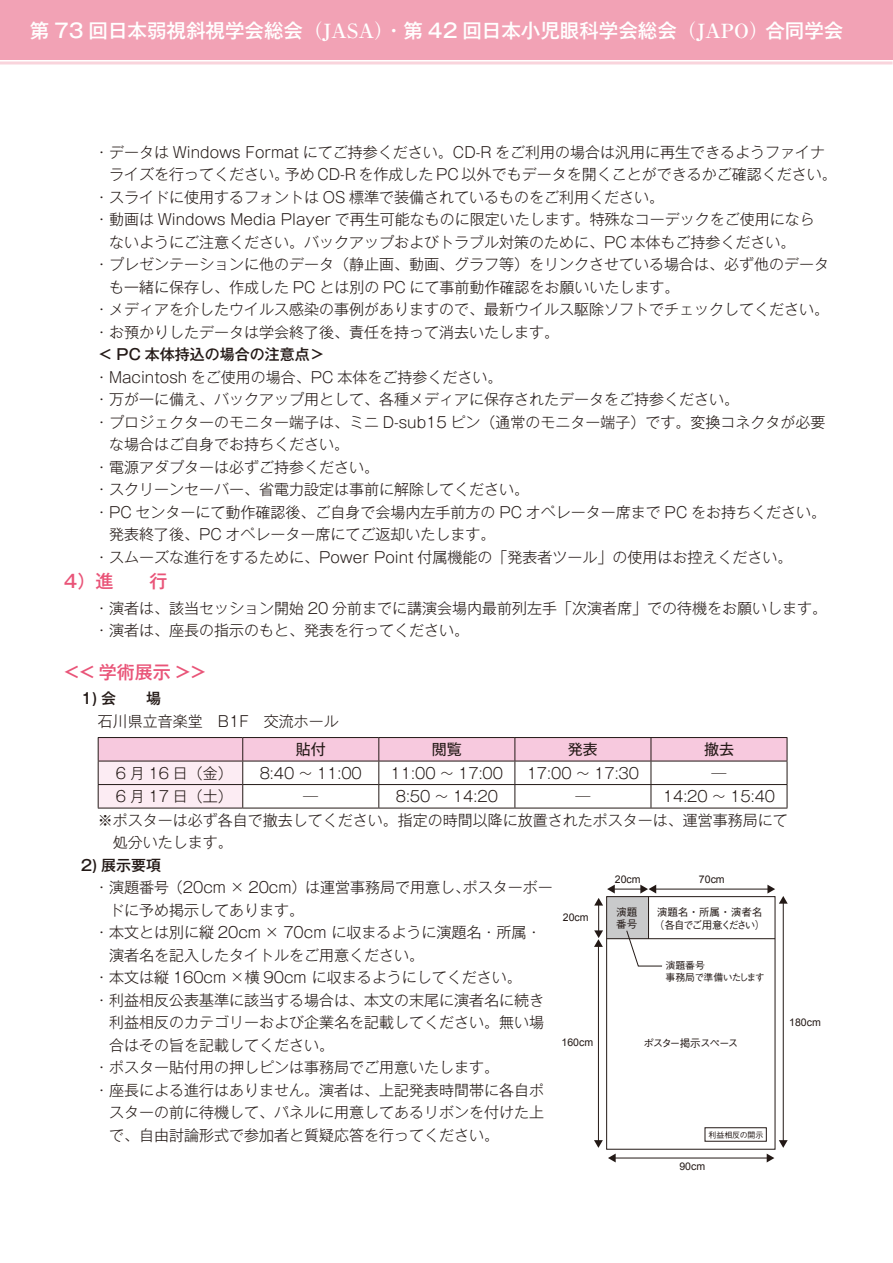
<style>
.page{position:relative;width:893px;height:1263px;background:#fff}
.page>*{position:absolute;margin:0;border:0;box-sizing:border-box;transform-origin:0 0}
.t1{font:500 19.5px "Gothic MB101 Pro";color:#fff}
.見出し01{font:500 18px "Gothic MB101 Pro";color:#e95478}
.前付け文字{font:300 15px/22.5px "Gothic MB101 Pro";color:#231916}
.表_文字{font:300 15px "Gothic MB101 Pro";color:#231916}
.表_見出し{font:15px "Gothic MB101 Pro";color:#231916}
.前付け文字-2{font:500 15px "Gothic MB101 Pro";color:#231916}
.t2{font:500 10.5px/13.2px "Gothic BBB Pro";letter-spacing:-.08em;color:#231916}
.t3{font:10.5px "Arial";color:#231916}
.t4{font:500 10.5px "Gothic BBB Pro";letter-spacing:-.1em;color:#231916}
.t5{font:500 9.9px/11.9px "Gothic BBB Pro";letter-spacing:-.06em;color:#231916}
.t6{font:500 7.95px "Gothic BBB Pro";color:#231916}
.s1{font-family:"Ryumin Pro";font-weight:700}
.s2{font-weight:500}
</style>
<div class="page">
<div style="left:0;top:0;width:892px;height:60px;background:#f2a2b5"></div>
<hr style="left:0;top:61px;width:892px;height:3px;background:#f9d4dc">
<svg style="left:98px;top:737px;width:690px;height:71px"></svg>
<hr style="left:98px;top:808px;width:145px;height:1px;background:#231916">
<hr style="left:243px;top:808px;width:136px;height:1px;background:#231916">
<hr style="left:379px;top:808px;width:136px;height:1px;background:#231916">
<hr style="left:515px;top:808px;width:136px;height:1px;background:#231916">
<hr style="left:651px;top:808px;width:136px;height:1px;background:#231916">
<div style="left:606px;top:896px;width:169px;height:253px;border:1px solid #231916"></div>
<hr style="left:607px;top:938px;width:168px;height:1px;background:#231916">
<hr style="left:783px;top:902px;width:1px;height:239px;background:#231916">
<hr style="left:655px;top:888px;width:114px;height:1px;background:#231916">
<svg style="left:767px;top:885px;width:21px;height:19px"></svg>
<hr style="left:614px;top:1157px;width:154px;height:1px;background:#231916">
<svg style="left:767px;top:1140px;width:21px;height:22px"></svg>
<hr style="left:598px;top:945px;width:1px;height:196px;background:#231916">
<svg style="left:594px;top:1140px;width:22px;height:22px"></svg>
<svg style="left:594px;top:885px;width:69px;height:82px"></svg>
<div style="left:705px;top:1127px;width:62px;height:14px;border:1px solid #231916"></div>
<h1 class="t1" style="left:30px;top:15px;width:815px">第 73 回日本弱視斜視学会総会<span class="s1">（JASA）</span>・第 42 回日本小児眼科学会総会<span class="s1">（JAPO）</span>合同学会</h1>
<p class="前付け文字" style="left:109px;top:139px;width:729px;text-indent:-15px">・データは Windows Format にてご持参ください。CD-R をご利用の場合は汎用に再生できるようファイナライズを行ってください。予め CD-R を作成した PC 以外でもデータを開くことができるかご確認ください。</p>
<p class="前付け文字" style="left:94px;top:184px;width:572px">・スライドに使用するフォントは OS 標準で装備されているものをご利用ください。</p>
<p class="前付け文字" style="left:94px;top:206px;width:722px">・動画は Windows Media Player で再生可能なものに限定いたします。特殊なコーデックをご使用になら</p>
<p class="前付け文字" style="left:109px;top:229px;width:688px">ないようにご注意ください。バックアップおよびトラブル対策のために、PC 本体もご持参ください。</p>
<p class="前付け文字" style="left:109px;top:251px;width:721px;text-indent:-15px">・プレゼンテーションに他のデータ（静止画、動画、グラフ等）をリンクさせている場合は、必ず他のデータも一緒に保存し、作成した PC とは別の PC にて事前動作確認をお願いいたします。</p>
<p class="前付け文字" style="left:94px;top:296px;width:736px">・メディアを介したウイルス感染の事例がありますので、最新ウイルス駆除ソフトでチェックしてください。・お預かりしたデータは学会終了後、責任を持って消去いたします。<br><span class="s2">＜ PC 本体持込の場合の注意点＞<br></span>・Macintosh をご使用の場合、PC 本体をご持参ください。<br>・万が一に備え、バックアップ用として、各種メディアに保存されたデータをご持参ください。</p>
<p class="前付け文字" style="left:109px;top:409px;width:718px;text-indent:-15px">・プロジェクターのモニター端子は、ミニ D-sub15 ピン（通常のモニター端子）です。変換コネクタが必要な場合はご自身でお持ちください。</p>
<p class="前付け文字" style="left:94px;top:454px;width:287px">・電源アダプターは必ずご持参ください。</p>
<p class="前付け文字" style="left:94px;top:476px;width:437px">・スクリーンセーバー、省電力設定は事前に解除してください。</p>
<p class="前付け文字" style="left:109px;top:499px;width:719px;text-indent:-15px">・PC センターにて動作確認後、ご自身で会場内左手前方の PC オペレーター席まで PC をお持ちください。発表終了後、PC オペレーター席にてご返却いたします。</p>
<p class="前付け文字" style="left:94px;top:544px;width:700px">・スムーズな進行をするために、Power Point 付属機能の「発表者ツール」の使用はお控えください。</p>
<p class="見出し01" style="left:64px;top:566px;width:105px">4）進　　行</p>
<p class="前付け文字" style="left:94px;top:595px;width:735px">・演者は、該当セッション開始 20 分前までに講演会場内最前列左手「次演者席」での待機をお願いします。・演者は、座長の指示のもと、発表を行ってください。</p>
<p class="見出し01" style="left:64px;top:657px;width:144px">&lt;&lt; 学術展示 &gt;&gt;</p>
<p class="前付け文字" style="left:98px;top:685px;width:243px;text-indent:-17px"><span class="s2">1) 会　　場<br></span>石川県立音楽堂　B1F　交流ホール</p>
<p class="表_見出し" style="left:296px;top:737px;width:31px">貼付</p>
<p class="表_見出し" style="left:432px;top:737px;width:31px">閲覧</p>
<p class="表_見出し" style="left:568px;top:737px;width:31px">発表</p>
<p class="表_見出し" style="left:704px;top:737px;width:31px">撤去</p>
<p class="表_文字" style="left:116px;top:760px;width:119px">6 月 16 日（金）</p>
<p class="表_文字" style="left:260px;top:760px;width:104px">8:40 ～ 11:00</p>
<p class="表_文字" style="left:391px;top:760px;width:114px">11:00 ～ 17:00</p>
<p class="表_文字" style="left:527px;top:760px;width:114px">17:00 ～ 17:30</p>
<p class="表_文字" style="left:711px;top:760px;width:16px">―</p>
<p class="表_文字" style="left:116px;top:784px;width:119px">6 月 17 日（土）</p>
<p class="表_文字" style="left:303px;top:784px;width:16px">―</p>
<p class="表_文字" style="left:396px;top:784px;width:104px">8:50 ～ 14:20</p>
<p class="表_文字" style="left:575px;top:784px;width:16px">―</p>
<p class="表_文字" style="left:663px;top:784px;width:114px">14:20 ～ 15:40</p>
<p class="前付け文字" style="left:98px;top:807px;width:691px">※ポスターは必ず各自で撤去してください。指定の時間以降に放置されたポスターは、運営事務局にて　処分いたします。</p>
<p class="前付け文字-2" style="left:81px;top:853px;width:82px">2) 展示要項</p>
<p class="前付け文字" style="left:109px;top:874px;width:445px;text-indent:-15px">・演題番号（20cm × 20cm）は運営事務局で用意し、ポスターボードに予め掲示してあります。</p>
<p class="前付け文字" style="left:109px;top:919px;width:434px;text-indent:-15px">・本文とは別に縦 20cm × 70cm に収まるように演題名・所属・演者名を記入したタイトルをご用意ください。</p>
<p class="前付け文字" style="left:94px;top:964px;width:429px">・本文は縦 160cm ×横 90cm に収まるようにしてください。</p>
<p class="前付け文字" style="left:109px;top:987px;width:437px;text-align:justify;text-indent:-15px">・利益相反公表基準に該当する場合は、本文の末尾に演者名に続き利益相反のカテゴリーおよび企業名を記載してください。無い場合はその旨を記載してください。</p>
<p class="前付け文字" style="left:94px;top:1054px;width:407px">・ポスター貼付用の押しピンは事務局でご用意いたします。</p>
<p class="前付け文字" style="left:109px;top:1077px;width:437px;text-align:justify;text-indent:-15px">・座長による進行はありません。演者は、上記発表時間帯に各自ポスターの前に待機して、パネルに用意してあるリボンを付けた上で、自由討論形式で参加者と質疑応答を行ってください。</p>
<p class="t3" style="left:615px;top:872px;width:27px">20cm</p>
<p class="t3" style="left:699px;top:872px;width:27px">70cm</p>
<p class="t2" style="left:654px;top:904px;width:113px">演題名・所属・演者名（各自でご用意ください）</p>
<p class="t5" style="left:665px;top:958px;width:101px">演題番号<br>事務局で準備いたします</p>
<p class="t2" style="left:616px;top:905px;width:23px;line-height:11.9px">演題番号</p>
<p class="t3" style="left:563px;top:910px;width:27px">20cm</p>
<p class="t3" style="left:789px;top:1016px;width:33px">180cm</p>
<p class="t3" style="left:561px;top:1035px;width:33px">160cm</p>
<p class="t4" style="left:644px;top:1035px;width:96px">ポスター掲示スペース</p>
<p class="t6" style="left:708px;top:1128px;width:56px">利益相反の開示</p>
<p class="t3" style="left:679px;top:1159px;width:27px">90cm</p>
</div>
